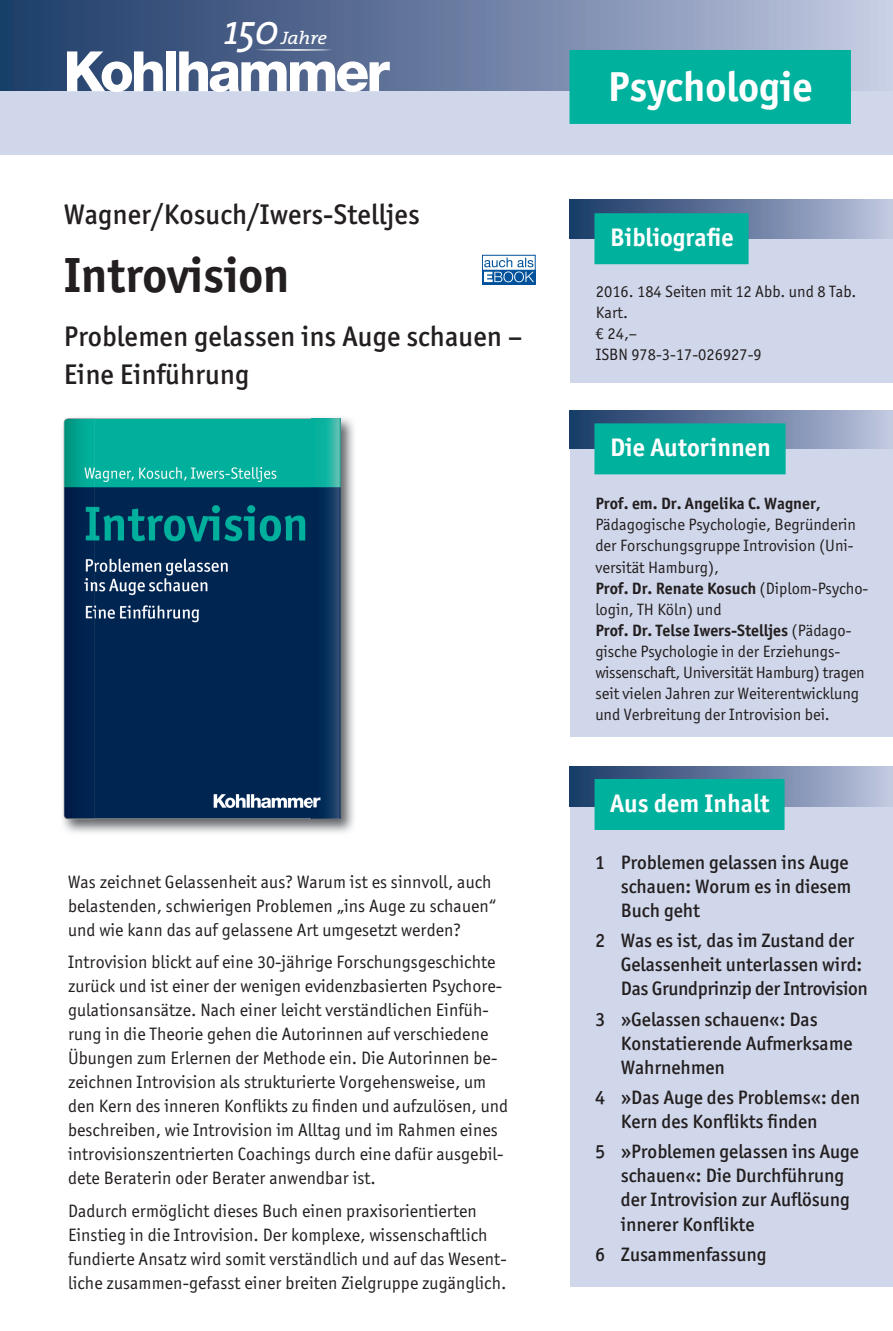
<style>
.page{position:relative;width:893px;height:1331px;background:#fff}
.page>*{position:absolute;margin:0;border:0;box-sizing:border-box;transform-origin:0 0}
.t1{font:800 55.65px "Helvetica Neue LT";letter-spacing:-.055em;color:#fff}
.t2{font:700 49.5px "ITC Officina Sans";letter-spacing:-.005em;color:#231f20}
.t3{font:italic 42.6px "The Serif";color:#fff;scale:.95 1}
.t4{font:700 42px "ITC Officina Sans";color:#fff}
.t5{font:500 28.5px/37.5px "ITC Officina Sans";letter-spacing:.005em;color:#231f20}
.t6{font:700 25.5px "ITC Officina Sans";color:#fff}
.t7{font:500 19.5px/24px "ITC Officina Sans";color:#231f20}
.t8{font:italic 18.15px "The Serif";letter-spacing:-.02em;color:#fff;scale:1.11 1}
.t9{font:18px/24px "ITC Officina Sans";letter-spacing:.005em;color:#231f20}
.t10{font:16.5px/21px "ITC Officina Sans";color:#231f20}
.t11{font:700 16.5px "ITC Officina Sans";color:#231f20}
.s1{font-weight:700}
</style>
<div class="page">
<div style="left:0;top:0;width:893px;height:155px;background:#d1d7ea"></div>
<div style="left:0;top:0;width:893px;height:91px;background:linear-gradient(to right,#183764,#c1c7e0)"></div>
<svg style="left:255px;top:49px;width:77px;height:2px"></svg>
<div style="left:570px;top:200px;width:323px;height:183px;background:#d1d7ea"></div>
<div style="left:570px;top:200px;width:323px;height:38px;background:linear-gradient(to right,#163663,#bbc1dc)"></div>
<div style="left:570px;top:766px;width:323px;height:520px;background:#d1d7ea"></div>
<div style="left:570px;top:766px;width:323px;height:40px;background:linear-gradient(to right,#153764,#bac1dc)"></div>
<div style="left:570px;top:411px;width:323px;height:326px;background:#d1d7ea"></div>
<div style="left:570px;top:411px;width:323px;height:37px;background:linear-gradient(to right,#163663,#bbc1dc)"></div>
<div style="left:594px;top:213px;width:155px;height:51px;background:#00b19d"></div>
<div style="left:594px;top:423px;width:192px;height:51px;background:#00b19d"></div>
<div style="left:595px;top:779px;width:189px;height:51px;background:#00b19d"></div>
<div style="left:569px;top:50px;width:282px;height:74px;background:#00b19d"></div>
<img style="left:62px;top:417px;width:292px;height:416px">
<svg style="left:64px;top:418px;width:276px;height:401px;background:#094765"></svg>
<img style="left:64px;top:419px;width:31px;height:400px">
<img style="left:312px;top:419px;width:29px;height:400px">
<div style="left:482px;top:255px;width:54px;height:16px;border:1px solid #01529b"></div>
<svg style="left:482px;top:270px;width:54px;height:14px"></svg>
<svg style="left:484px;top:258px;width:50px;height:24px"></svg>
<h3 class="t3" style="left:224px;top:3px;width:59px">150</h3>
<p class="t8" style="left:281px;top:27px;width:43px">Jahre</p>
<h1 class="t1" style="left:63px;top:38px;width:328px">Kohlhammer</h1>
<h3 class="t5" style="left:64px;top:195px;width:357px">Wagner/Kosuch/Iwers-Stelljes</h3>
<h2 class="t2" style="left:64px;top:244px;width:227px">Introvision</h2>
<h3 class="t5" style="left:64px;top:318px;width:460px">Problemen gelassen ins Auge schauen –<br>Eine Einführung</h3>
<p class="t9" style="left:68px;top:869px;width:430px">Was zeichnet Gelassenheit aus? Warum ist es sinnvoll, auch belastenden, schwierigen Problemen „ins Auge zu schauen“ und wie kann das auf gelassene Art umgesetzt werden?</p>
<p class="t9" style="left:68px;top:950px;width:442px">Introvision blickt auf eine 30-jährige Forschungsgeschichte zurück und ist einer der wenigen evidenzbasierten Psychore&shy;gulationsansätze. Nach einer leicht verständlichen Einfüh&shy;rung in die Theorie gehen die Autorinnen auf verschiedene Übungen zum Erlernen der Methode ein. Die Autorinnen be&shy;zeichnen Introvision als strukturierte Vorgehensweise, um den Kern des inneren Konflikts zu finden und aufzulösen, und beschreiben, wie Introvision im Alltag und im Rahmen eines introvisionszentrierten Coachings durch eine dafür ausgebil&shy;dete Beraterin oder Berater anwendbar ist.</p>
<p class="t9" style="left:68px;top:1198px;width:440px">Dadurch ermöglicht dieses Buch einen praxisorientierten Einstieg in die Introvision. Der komplexe, wissenschaftlich fundierte Ansatz wird somit verständlich und auf das Wesent&shy;liche zusammen-gefasst einer breiten Zielgruppe zugänglich.</p>
<h3 class="t4" style="left:608px;top:61px;width:206px">Psychologie</h3>
<h3 class="t6" style="left:610px;top:221px;width:125px">Bibliografie</h3>
<p class="t10" style="left:596px;top:281px;width:262px">2016. 184 Seiten mit 12 Abb. und 8 Tab.<br>Kart.<br>€ 24,–<br>ISBN 978-3-17-026927-9</p>
<h3 class="t6" style="left:610px;top:432px;width:162px">Die Autorinnen</h3>
<p class="t11" style="left:595px;top:494px;width:227px">Prof. em. Dr. Angelika C. Wagner,</p>
<p class="t10" style="left:595px;top:514px;width:275px">Pädagogische Psychologie, Begründerin der Forschungsgruppe Introvision (Uni&shy;versität Hamburg),<br><span class="s1">Prof. Dr. Renate Kosuch</span> (Diplom-Psycho&shy;login, TH Köln) und<br><span class="s1">Prof. Dr. Telse Iwers-Stelljes</span> (Pädago&shy;gische Psychologie in der Erziehungs&shy;wissenschaft, Universität Hamburg) tragen seit vielen Jahren zur Weiterentwicklung und Verbreitung der Introvision bei.</p>
<h3 class="t6" style="left:610px;top:787px;width:161px">Aus dem Inhalt</h3>
<p class="t7" style="left:621px;top:850px;width:232px;text-indent:-26px">1 Problemen gelassen ins Auge schauen: Worum es in diesem<br>Buch geht</p>
<p class="t7" style="left:621px;top:929px;width:248px;text-indent:-26px">2 Was es ist, das im Zustand der<br>Gelassenheit unterlassen wird:<br>Das Grundprinzip der Introvision</p>
<p class="t7" style="left:621px;top:1007px;width:233px;text-indent:-26px">3 »Gelassen schauen«: Das<br>Konstatierende Aufmerksame<br>Wahrnehmen</p>
<p class="t7" style="left:621px;top:1085px;width:241px;text-indent:-26px">4 »Das Auge des Problems«: den<br>Kern des Konflikts finden</p>
<p class="t7" style="left:621px;top:1140px;width:240px;text-indent:-26px">5 »Problemen gelassen ins Auge schauen«: Die Durchführung der Introvision zur Auflösung innerer Konflikte</p>
<p class="t7" style="left:595px;top:1242px;width:173px">6 Zusammenfassung</p>
</div>
